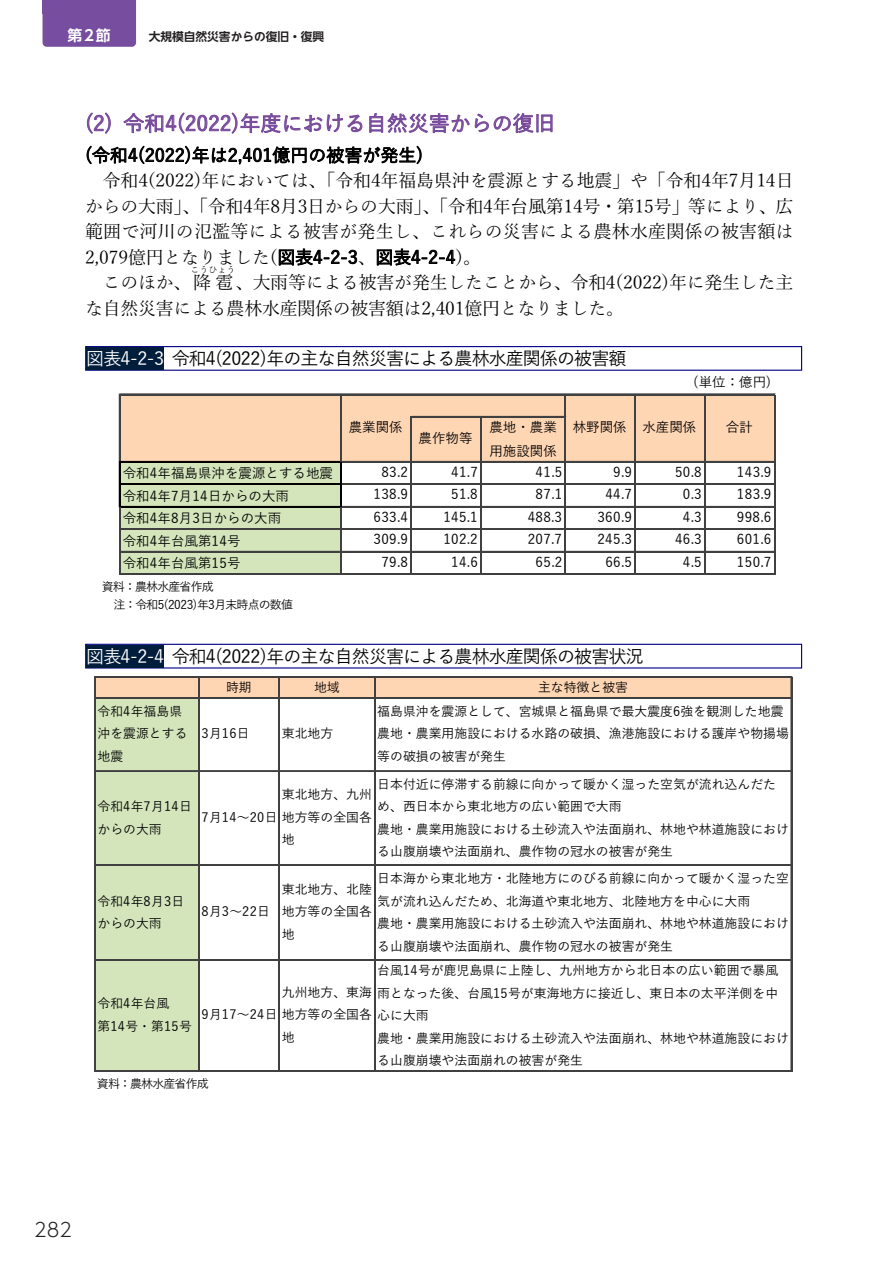
<style>
.page{position:relative;width:893px;height:1263px;background:#fff}
.page>*{position:absolute;margin:0;border:0;box-sizing:border-box;transform-origin:0 0}
.t1{font:500 21px "Yu Gothic";color:#784a9b}
.t2{font:300 19.2px "UD Shin Go NT Pr 6 N";color:#231f20}
.t3{font:18px/25.5px "Yu Mincho";letter-spacing:-.015em;color:#000;text-align:justify}
.t4{font:500 18px "Yu Gothic";letter-spacing:-.05em;color:#000}
.t5{font:500 18px "Yu Gothic";color:#000}
.t6{font:700 14.85px "UD Shin Go NT Pr 6 N De";color:#fff}
.t7{font:500 13.5px/23.5px "Yu Gothic";color:#000}
.t8{font:500 12.9px/22.5px "Yu Gothic";color:#000}
.t9{font:500 12px/18px "Yu Gothic";letter-spacing:-.07em;color:#000}
.t10{font:700 11.7px "UD Shin Go NT Pr 6 N De";color:#231f20}
.t11{font:9px "Yu Mincho";color:#000}
.s1{font-family:"Yu Gothic";font-weight:500}
.s2{color:#fff}
</style>
<div class="page">
<div style="left:85px;top:644px;width:717px;height:24px;border:1px solid #000084"></div>
<div style="left:86px;top:645px;width:78px;height:22px;background:#001e3b"></div>
<div style="left:95px;top:677px;width:697px;height:22px;background:#ffd6b4"></div>
<div style="left:95px;top:698px;width:104px;height:374px;background:#d4e5bc"></div>
<hr style="left:94px;top:676px;width:1px;height:396px;background:#404040">
<hr style="left:198px;top:677px;width:1px;height:395px;background:#404040">
<hr style="left:279px;top:677px;width:1px;height:395px;background:#404040">
<hr style="left:374px;top:677px;width:1px;height:395px;background:#404040">
<hr style="left:791px;top:677px;width:1px;height:395px;background:#404040">
<hr style="left:95px;top:676px;width:697px;height:1px;background:#404040">
<hr style="left:95px;top:698px;width:697px;height:1px;background:#404040">
<hr style="left:95px;top:771px;width:697px;height:1px;background:#404040">
<hr style="left:95px;top:865px;width:697px;height:1px;background:#404040">
<hr style="left:95px;top:959px;width:697px;height:1px;background:#404040">
<hr style="left:95px;top:1071px;width:697px;height:1px;background:#404040">
<div style="left:85px;top:346px;width:717px;height:25px;border:1px solid #000084"></div>
<div style="left:86px;top:347px;width:78px;height:23px;background:#001e3b"></div>
<div style="left:120px;top:394px;width:655px;height:69px;background:#ffd6b4"></div>
<div style="left:120px;top:461px;width:222px;height:114px;background:#d4e5bc"></div>
<hr style="left:119px;top:394px;width:1px;height:67px;background:#404040">
<hr style="left:120px;top:461px;width:222px;height:2px;background:#000">
<hr style="left:341px;top:395px;width:1px;height:66px;background:#404040">
<hr style="left:120px;top:484px;width:222px;height:1px;background:#000">
<hr style="left:119px;top:461px;width:1px;height:47px;background:#000">
<hr style="left:120px;top:506px;width:222px;height:2px;background:#000">
<hr style="left:341px;top:463px;width:1px;height:45px;background:#000">
<hr style="left:119px;top:507px;width:1px;height:68px;background:#404040">
<hr style="left:341px;top:507px;width:1px;height:68px;background:#404040">
<hr style="left:565px;top:395px;width:1px;height:180px;background:#404040">
<hr style="left:634px;top:395px;width:1px;height:180px;background:#404040">
<hr style="left:635px;top:395px;width:1px;height:180px;background:#404040">
<hr style="left:704px;top:395px;width:1px;height:180px;background:#404040">
<hr style="left:774px;top:395px;width:1px;height:180px;background:#404040">
<hr style="left:411px;top:416px;width:1px;height:159px;background:#404040">
<hr style="left:480px;top:417px;width:2px;height:158px;background:#404040">
<hr style="left:120px;top:394px;width:655px;height:1px;background:#404040">
<hr style="left:412px;top:416px;width:154px;height:1px;background:#404040">
<hr style="left:342px;top:461px;width:433px;height:2px;background:#404040">
<hr style="left:342px;top:484px;width:433px;height:1px;background:#404040">
<hr style="left:342px;top:506px;width:433px;height:2px;background:#404040">
<hr style="left:120px;top:529px;width:655px;height:1px;background:#404040">
<hr style="left:120px;top:551px;width:655px;height:1px;background:#404040">
<hr style="left:120px;top:573px;width:655px;height:1px;background:#404040">
<hr style="left:120px;top:574px;width:655px;height:1px;background:#404040">
<div style="left:43px;top:13px;width:93px;height:34px;background:#764d9f"></div>
<div style="left:43px;top:0;width:93px;height:13px;background:#764d9f"></div>
<p class="t6" style="left:67px;top:23px;width:45px">第2節</p>
<p class="t10" style="left:149px;top:27px;width:177px">大規模自然災害からの復旧・復興</p>
<h1 class="t1" style="left:85px;top:104px;width:471px">(2) 令和4(2022)年度における⾃然災害からの復旧</h1>
<h3 class="t5" style="left:85px;top:139px;width:340px">(令和4(2022)年は2,401億円の被害が発⽣)</h3>
<h3 class="t3" style="left:85px;top:166px;width:710px;text-indent:18px">令和4(2022)年においては、「令和4年福島県沖を震源とする地震」や「令和4年7⽉14⽇からの⼤⾬」、「令和4年8⽉3⽇からの⼤⾬」、「令和4年台⾵第14号・第15号」等により、広範囲で河川の氾濫等による被害が発⽣し、これらの災害による農林⽔産関係の被害額は2,079億円となりました(<span class="s1">図表4-2-3</span>、<span class="s1">図表4-2-4</span>)。</h3>
<h3 class="t3" style="left:103px;top:268px;width:692px">このほか、降雹、⼤⾬等による被害が発⽣したことから、令和4(2022)年に発⽣した主</h3>
<p class="t11" style="left:191px;top:261px;width:47px">こうひょう</p>
<h3 class="t3" style="left:85px;top:294px;width:541px">な⾃然災害による農林⽔産関係の被害額は2,401億円となりました。</h3>
<h3 class="t4" style="left:86px;top:342px;width:542px"><span class="s2">図表4-2-3</span> 令和4(2022)年の主な⾃然災害による農林⽔産関係の被害額</h3>
<p class="t7" style="left:693px;top:368px;width:80px">(単位：億円)</p>
<p class="t7" style="left:349px;top:413px;width:56px">農業関係</p>
<p class="t7" style="left:573px;top:413px;width:125px">林野関係 ⽔産関係</p>
<p class="t7" style="left:726px;top:413px;width:29px">合計</p>
<p class="t7" style="left:419px;top:425px;width:56px">農作物等</p>
<p class="t7" style="left:489px;top:413px;width:69px">農地・農業⽤施設関係</p>
<p class="t7" style="left:123px;top:460px;width:212px">令和4年福島県沖を震源とする地震</p>
<p class="t7" style="left:381px;top:458px;width:28px">83.2</p>
<p class="t7" style="left:451px;top:458px;width:28px">41.7</p>
<p class="t7" style="left:536px;top:458px;width:28px">41.5</p>
<p class="t7" style="left:613px;top:458px;width:20px">9.9</p>
<p class="t7" style="left:675px;top:458px;width:28px">50.8</p>
<p class="t7" style="left:737px;top:458px;width:36px">143.9</p>
<p class="t7" style="left:123px;top:482px;width:168px">令和4年7⽉14⽇からの⼤⾬</p>
<p class="t7" style="left:374px;top:481px;width:36px">138.9</p>
<p class="t7" style="left:451px;top:481px;width:28px">51.8</p>
<p class="t7" style="left:536px;top:481px;width:28px">87.1</p>
<p class="t7" style="left:605px;top:481px;width:28px">44.7</p>
<p class="t7" style="left:683px;top:481px;width:20px">0.3</p>
<p class="t7" style="left:737px;top:481px;width:36px">183.9</p>
<p class="t7" style="left:123px;top:505px;width:160px">令和4年8⽉3⽇からの⼤⾬</p>
<p class="t7" style="left:374px;top:503px;width:36px">633.4</p>
<p class="t7" style="left:443px;top:503px;width:36px">145.1</p>
<p class="t7" style="left:528px;top:503px;width:36px">488.3</p>
<p class="t7" style="left:597px;top:503px;width:36px">360.9</p>
<p class="t7" style="left:683px;top:503px;width:20px">4.3</p>
<p class="t7" style="left:737px;top:503px;width:36px">998.6</p>
<p class="t7" style="left:123px;top:527px;width:120px">令和4年台⾵第14号</p>
<p class="t7" style="left:374px;top:526px;width:36px">309.9</p>
<p class="t7" style="left:443px;top:526px;width:36px">102.2</p>
<p class="t7" style="left:528px;top:526px;width:36px">207.7</p>
<p class="t7" style="left:597px;top:526px;width:36px">245.3</p>
<p class="t7" style="left:675px;top:526px;width:28px">46.3</p>
<p class="t7" style="left:737px;top:526px;width:36px">601.6</p>
<p class="t7" style="left:123px;top:549px;width:120px">令和4年台⾵第15号</p>
<p class="t7" style="left:381px;top:548px;width:28px">79.8</p>
<p class="t7" style="left:451px;top:548px;width:28px">14.6</p>
<p class="t7" style="left:536px;top:548px;width:28px">65.2</p>
<p class="t7" style="left:605px;top:548px;width:28px">66.5</p>
<p class="t7" style="left:683px;top:548px;width:20px">4.5</p>
<p class="t7" style="left:737px;top:548px;width:36px">150.7</p>
<p class="t9" style="left:113px;top:576px;width:181px;text-indent:-12px">資料：農林⽔産省作成<br>注：令和5(2023)年3⽉末時点の数値</p>
<h3 class="t4" style="left:86px;top:640px;width:559px"><span class="s2">図表4-2-4</span> 令和4(2022)年の主な⾃然災害による農林⽔産関係の被害状況</h3>
<p class="t8" style="left:98px;top:698px;width:92px">令和4年福島県沖を震源とする地震</p>
<p class="t8" style="left:226px;top:675px;width:27px">時期</p>
<p class="t8" style="left:314px;top:675px;width:27px">地域</p>
<p class="t8" style="left:538px;top:675px;width:92px">主な特徴と被害</p>
<p class="t8" style="left:202px;top:721px;width:50px">3⽉16⽇</p>
<p class="t8" style="left:282px;top:721px;width:53px">東北地⽅</p>
<p class="t8" style="left:377px;top:698px;width:413px">福島県沖を震源として、宮城県と福島県で最⼤震度6強を観測した地震農地・農業⽤施設における⽔路の破損、漁港施設における護岸や物揚場等の破損の被害が発⽣</p>
<p class="t8" style="left:377px;top:771px;width:413px">⽇本付近に停滞する前線に向かって暖かく湿った空気が流れ込んだため、⻄⽇本から東北地⽅の広い範囲で⼤⾬<br>農地・農業⽤施設における⼟砂流⼊や法⾯崩れ、林地や林道施設における⼭腹崩壊や法⾯崩れ、農作物の冠⽔の被害が発⽣</p>
<p class="t8" style="left:282px;top:782px;width:92px">東北地⽅、九州</p>
<p class="t8" style="left:282px;top:827px;width:14px">地</p>
<p class="t8" style="left:98px;top:793px;width:96px">令和4年7⽉14⽇からの⼤⾬</p>
<p class="t8" style="left:202px;top:804px;width:172px">7⽉14〜20⽇ 地⽅等の全国各</p>
<p class="t8" style="left:98px;top:888px;width:88px">令和4年8⽉3⽇からの⼤⾬</p>
<p class="t8" style="left:202px;top:898px;width:70px">8⽉3〜22⽇</p>
<p class="t8" style="left:282px;top:876px;width:92px;text-align:justify">東北地⽅、北陸地⽅等の全国各地</p>
<p class="t8" style="left:377px;top:865px;width:413px">⽇本海から東北地⽅・北陸地⽅にのびる前線に向かって暖かく湿った空気が流れ込んだため、北海道や東北地⽅、北陸地⽅を中⼼に⼤⾬<br>農地・農業⽤施設における⼟砂流⼊や法⾯崩れ、林地や林道施設における⼭腹崩壊や法⾯崩れ、農作物の冠⽔の被害が発⽣</p>
<p class="t8" style="left:377px;top:957px;width:402px">台⾵14号が⿅児島県に上陸し、九州地⽅から北⽇本の広い範囲で暴⾵</p>
<p class="t8" style="left:282px;top:980px;width:498px">九州地⽅、東海 ⾬となった後、台⾵15号が東海地⽅に接近し、東⽇本の太平洋側を中</p>
<p class="t8" style="left:282px;top:1024px;width:14px">地</p>
<p class="t8" style="left:98px;top:991px;width:96px">令和4年台⾵第14号・第15号</p>
<p class="t8" style="left:202px;top:1001px;width:229px">9⽉17〜24⽇ 地⽅等の全国各 ⼼に⼤⾬</p>
<p class="t8" style="left:377px;top:1025px;width:413px">農地・農業⽤施設における⼟砂流⼊や法⾯崩れ、林地や林道施設における⼭腹崩壊や法⾯崩れの被害が発⽣</p>
<p class="t9" style="left:97px;top:1072px;width:113px">資料：農林⽔産省作成</p>
<h2 class="t2" style="left:34px;top:1214px;width:39px">282</h2>
</div>
